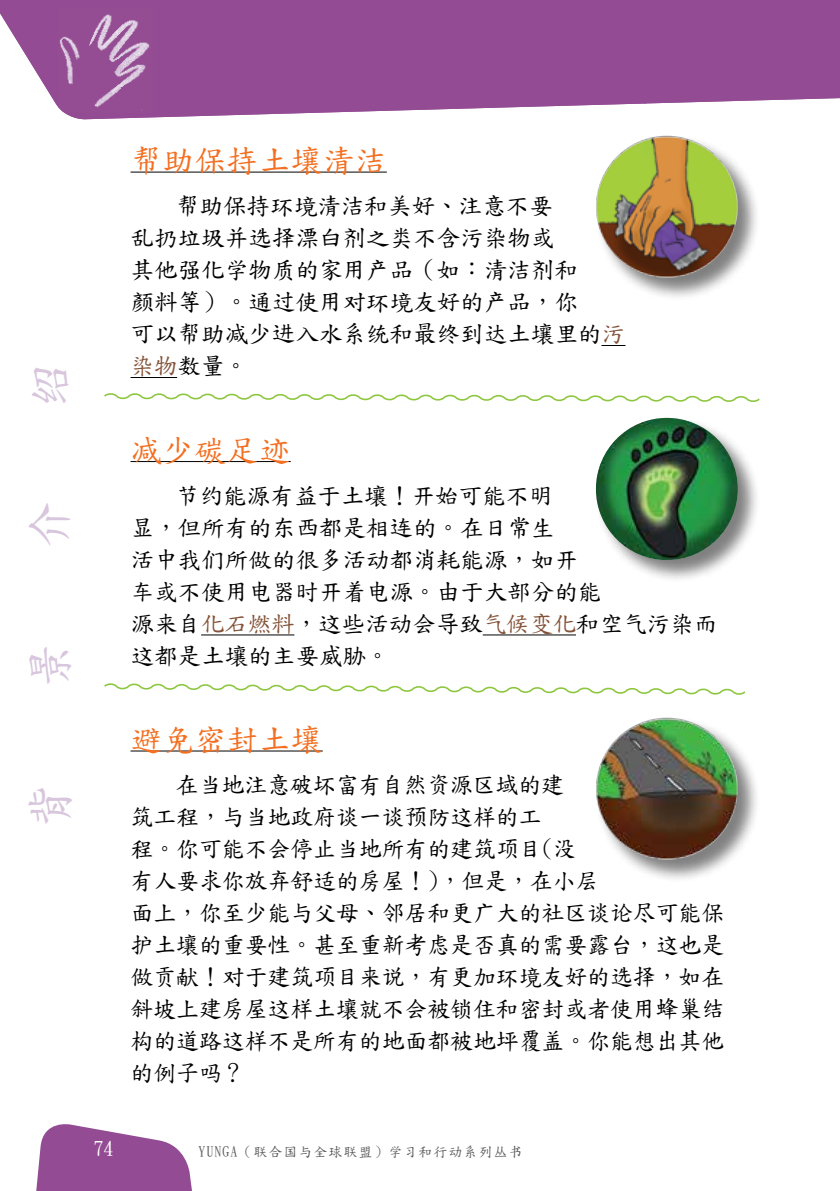
<style>
.page{position:relative;width:840px;height:1191px;background:#fff}
.page>*{position:absolute;margin:0;border:0;box-sizing:border-box;transform-origin:0 0}
.t1{font:48px "DF Kai Shu SB Estd BF";color:#d8c6dd}
.t2{font:32px "DF Kai Shu SB Estd BF";color:#f36f21}
.t3{font:24px/32px "DF Kai Shu SB Estd BF";letter-spacing:-.02em;color:#000;scale:.96 1}
.t4{font:24px/32px "DF Kai Shu SB Estd BF";letter-spacing:-.02em;color:#000}
.t5{font:20px "DF Kai Shu SB Estd BF";color:#fff}
.t6{font:14px "DF Kai Shu SB Estd BF";letter-spacing:.07em;color:#58595b}
.s1{color:#845339}
</style>
<div class="page">
<svg style="left:36px;top:1124px;width:156px;height:67px"></svg>
<div style="left:645px;top:0;width:194px;height:103px;background:#934c93"></div>
<svg style="left:0;top:0;width:645px;height:120px;background:#a061a0"></svg>
<hr style="left:130px;top:172px;width:256px;height:1px;background:#000">
<svg style="left:601px;top:345px;width:24px;height:1px"></svg>
<hr style="left:130px;top:377px;width:47px;height:1px;background:#000">
<hr style="left:130px;top:461px;width:160px;height:1px;background:#000">
<hr style="left:201px;top:634px;width:93px;height:1px;background:#000">
<hr style="left:482px;top:634px;width:93px;height:1px;background:#000">
<hr style="left:130px;top:750px;width:192px;height:1px;background:#000">
<svg style="left:104px;top:393px;width:656px;height:9px"></svg>
<svg style="left:104px;top:683px;width:642px;height:12px"></svg>
<div style="left:595px;top:135px;width:165px;height:166px;background:#000;opacity:.5"></div>
<img style="left:595px;top:136px;width:142px;height:142px;border-radius:71px">
<div style="left:595px;top:417px;width:165px;height:166px;background:#000;opacity:.5"></div>
<img style="left:595px;top:418px;width:142px;height:142px;border-radius:71px">
<div style="left:595px;top:717px;width:165px;height:166px;background:#000;opacity:.5"></div>
<img style="left:595px;top:717px;width:142px;height:142px;border-radius:71px">
<h1 class="t1" style="left:26px;top:409px;width:59px;rotate:-90deg">绍</h1>
<h1 class="t1" style="left:26px;top:549px;width:49px;rotate:-90deg">介</h1>
<h1 class="t1" style="left:26px;top:690px;width:65px;rotate:-90deg">景</h1>
<h1 class="t1" style="left:26px;top:830px;width:60px;rotate:-90deg">背</h1>
<h2 class="t2" style="left:130px;top:144px;width:258px">帮助保持土壤清洁</h2>
<p class="t4" style="left:130px;top:190px;width:496px;text-indent:45px">帮助保持环境清洁和美好、注意不要<br>乱扔垃圾并选择漂白剂之类不含污染物或<br>其他强化学物质的家用产品（如：清洁剂和<br>颜料等）。通过使用对环境友好的产品，你<br>可以帮助减少进入水系统和最终到达土壤里的<span class="s1">污染物</span>数量。</p>
<h2 class="t2" style="left:130px;top:434px;width:161px">减少碳足迹</h2>
<p class="t4" style="left:130px;top:479px;width:588px;text-indent:45px">节约能源有益于土壤！开始可能不明<br>显，但所有的东西都是相连的。在日常生<br>活中我们所做的很多活动都消耗能源，如开<br>车或不使用电器时开着电源。由于大部分的能<br>源来自<span class="s1">化石燃料</span>，这些活动会导致<span class="s1">气候变化</span>和空气污染而这都是土壤的主要威胁。</p>
<h2 class="t2" style="left:130px;top:723px;width:193px">避免密封土壤</h2>
<p class="t3" style="left:130px;top:769px;width:619px;text-indent:45px">在当地注意破坏富有自然资源区域的建<br>筑工程，与当地政府谈一谈预防这样的工<br>程。你可能不会停止当地所有的建筑项目(没<br>有人要求你放弃舒适的房屋！)，但是，在小层<br>面上，你至少能与父母、邻居和更广大的社区谈论尽可能保护土壤的重要性。甚至重新考虑是否真的需要露台，这也是做贡献！对于建筑项目来说，有更加环境友好的选择，如在斜坡上建房屋这样土壤就不会被锁住和密封或者使用蜂巢结构的道路这样不是所有的地面都被地坪覆盖。你能想出其他的例子吗？</p>
<p class="t5" style="left:93px;top:1138px;width:21px">74</p>
<p class="t6" style="left:198px;top:1144px;width:325px">YUNGA（联合国与全球联盟）学习和行动系列丛书</p>
</div>
